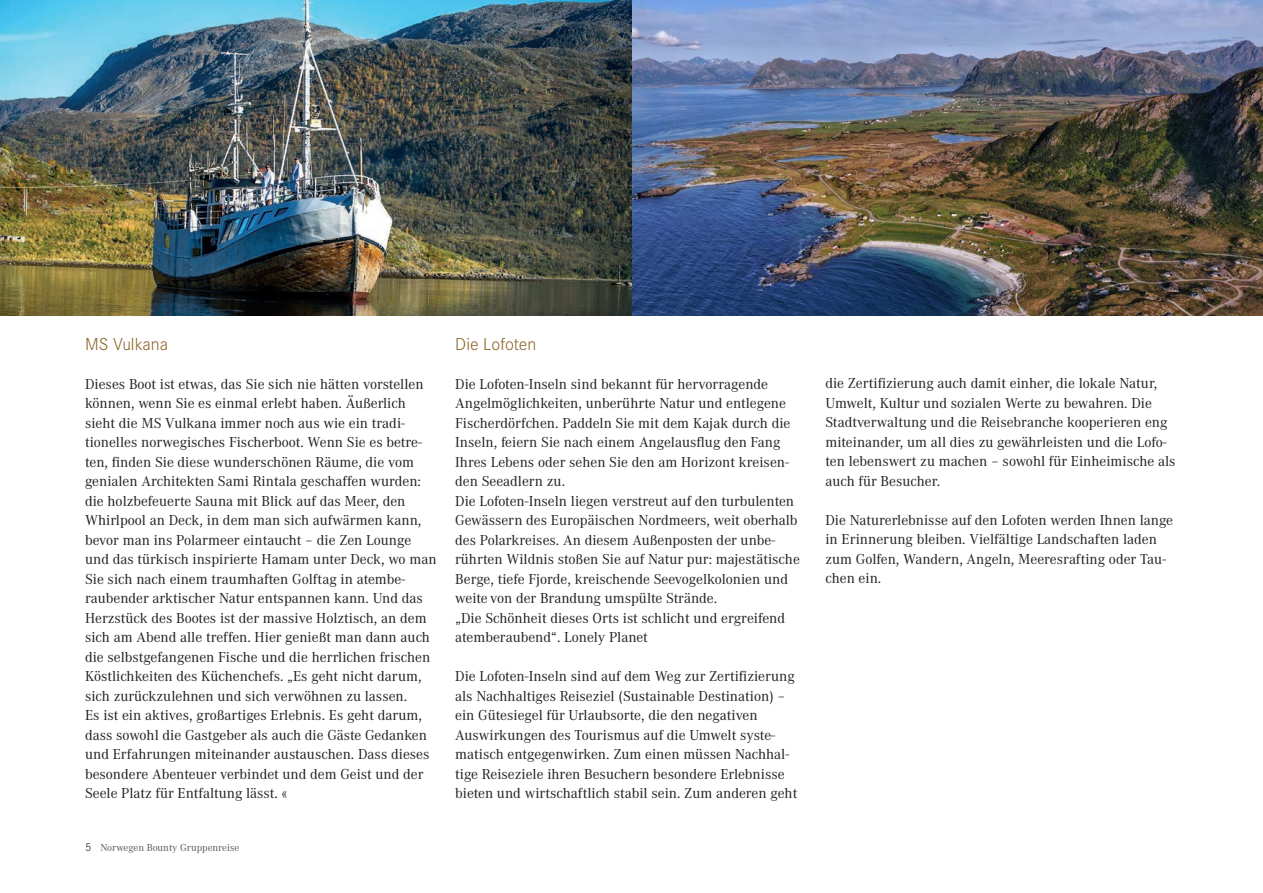
<style>
.page{position:relative;width:1263px;height:893px;background:#fff}
.page>*{position:absolute;margin:0;border:0;box-sizing:border-box;transform-origin:0 0}
.t1{font:300 18px "Corporate S";color:#8c6426}
.t2{font:15px/19.5px "Corporate A";color:#231f20}
.t3{font:10.5px "Corporate A";color:#57585a}
.s1{font-family:"Corporate S";font-weight:300;font-size:12px;color:#231f20}
</style>
<div class="page">
<img style="left:0;top:0;width:1263px;height:316px">
<p class="t1" style="left:85px;top:333px;width:85px">MS Vulkana</p>
<p class="t2" style="left:85px;top:374px;width:353px">Dieses Boot ist etwas, das Sie sich nie hätten vorstellen können, wenn Sie es einmal erlebt haben. Äußerlich sieht die MS Vulkana immer noch aus wie ein tradi&shy;tionelles norwegisches Fischerboot. Wenn Sie es betre&shy;ten, finden Sie diese wunderschönen Räume, die vom genialen Architekten Sami Rintala geschaffen wurden: die holzbefeuerte Sauna mit Blick auf das Meer, den Whirlpool an Deck, in dem man sich aufwärmen kann, bevor man ins Polarmeer eintaucht – die Zen Lounge und das türkisch inspirierte Hamam unter Deck, wo man Sie sich nach einem traumhaften Golftag in atembe&shy;raubender arktischer Natur entspannen kann. Und das Herzstück des Bootes ist der massive Holztisch, an dem sich am Abend alle treffen. Hier genießt man dann auch die selbstgefangenen Fische und die herrlichen frischen Köstlichkeiten des Küchenchefs. „Es geht nicht darum, sich zurückzulehnen und sich verwöhnen zu lassen.<br>Es ist ein aktives, großartiges Erlebnis. Es geht darum, dass sowohl die Gastgeber als auch die Gäste Gedanken und Erfahrungen miteinander austauschen. Dass dieses besondere Abenteuer verbindet und dem Geist und der Seele Platz für Entfaltung lässt. «</p>
<p class="t3" style="left:85px;top:842px;width:156px"><span class="s1">5</span> Norwegen Bounty Gruppenreise</p>
<p class="t1" style="left:455px;top:333px;width:83px">Die Lofoten</p>
<p class="t2" style="left:455px;top:374px;width:346px">Die Lofoten-Inseln sind bekannt für hervorragende Angelmöglichkeiten, unberührte Natur und entlegene Fischerdörfchen. Paddeln Sie mit dem Kajak durch die Inseln, feiern Sie nach einem Angelausflug den Fang Ihres Lebens oder sehen Sie den am Horizont kreisen&shy;den Seeadlern zu.<br>Die Lofoten-Inseln liegen verstreut auf den turbulenten Gewässern des Europäischen Nordmeers, weit oberhalb des Polarkreises. An diesem Außenposten der unbe&shy;rührten Wildnis stoßen Sie auf Natur pur: majestätische Berge, tiefe Fjorde, kreischende Seevogelkolonien und weite von der Brandung umspülte Strände.<br>„Die Schönheit dieses Orts ist schlicht und ergreifend atemberaubend“. Lonely Planet</p>
<p class="t2" style="left:455px;top:667px;width:344px">Die Lofoten-Inseln sind auf dem Weg zur Zertifizierung als Nachhaltiges Reiseziel (Sustainable Destination) – ein Gütesiegel für Urlaubsorte, die den negativen<br>Aus wirkungen des Tourismus auf die Umwelt syste&shy;matisch entgegenwirken. Zum einen müssen Nachhal&shy;tige Reiseziele ihren Besuchern besondere Erlebnisse bieten und wirtschaftlich stabil sein. Zum anderen geht</p>
<p class="t2" style="left:825px;top:374px;width:352px">die Zertifizierung auch damit einher, die lokale Natur, Umwelt, Kultur und sozialen Werte zu bewahren. Die Stadtverwaltung und die Reisebranche kooperieren eng miteinander, um all dies zu gewährleisten und die Lofo&shy;ten lebenswert zu machen – sowohl für Einheimische als auch für Besucher.</p>
<p class="t2" style="left:825px;top:510px;width:349px">Die Naturerlebnisse auf den Lofoten werden Ihnen lange in Erinnerung bleiben. Vielfältige Landschaften laden zum Golfen, Wandern, Angeln, Meeresrafting oder Tau&shy;chen ein.</p>
</div>
